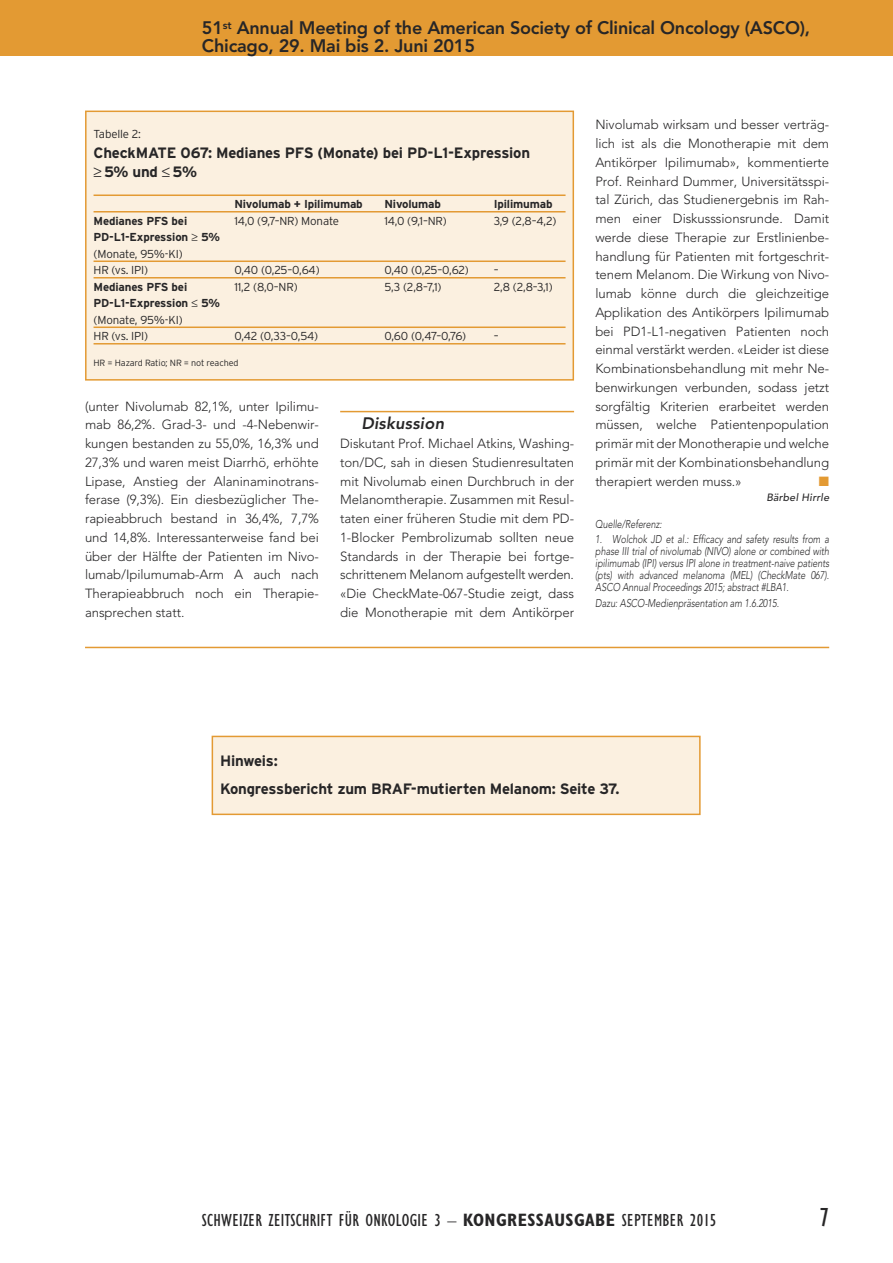
<style>
.page{position:relative;width:893px;height:1263px;background:#fff}
.page>*{position:absolute;margin:0;border:0;box-sizing:border-box;transform-origin:0 0}
.t1{font:condensed 27px "Gill Sans";color:#272627}
.t2{font:800 18px/18px "Avenir";letter-spacing:-.01em;color:#272627}
.t3{font:condensed 18px "Gill Sans";letter-spacing:.015em;color:#272627}
.t4{font:italic 800 16.5px "Avenir";letter-spacing:.01em;color:#272627}
.t5{font:700 15px/19.5px "Interstate";letter-spacing:-.015em;color:#272627}
.t6{font:13.5px "Zapf Dingbats";color:#e39a33}
.t7{font:300 13.2px/18.8px "Avenir";letter-spacing:-.005em;color:#272627;text-align:justify}
.t8{font:300 11.55px/16.5px "Interstate";letter-spacing:-.015em;color:#272627}
.t9{font:700 11.55px "Interstate";letter-spacing:-.015em;color:#272627}
.t10{font:italic 300 11.25px/12px "Avenir";letter-spacing:-.005em;color:#272627;text-align:justify;scale:.8 1}
.t11{font:italic 500 10.5px "Avenir";letter-spacing:.02em;color:#272627}
.t12{font:300 9px "Interstate";letter-spacing:-.015em;color:#272627}
.s1{font-weight:700}
</style>
<div class="page">
<div style="left:0;top:0;width:893px;height:55px;background:#e39a33"></div>
<hr style="left:340px;top:411px;width:234px;height:1px;background:#e39a33">
<div style="left:87px;top:112px;width:486px;height:267px;background:#fbf0e0"></div>
<div style="left:85px;top:111px;width:489px;height:270px;border:2px solid #e39a33"></div>
<hr style="left:94px;top:194px;width:472px;height:2px;background:#e39a33">
<hr style="left:94px;top:211px;width:472px;height:1px;background:#e39a33">
<hr style="left:94px;top:260px;width:472px;height:2px;background:#e39a33">
<hr style="left:94px;top:277px;width:472px;height:1px;background:#e39a33">
<hr style="left:94px;top:326px;width:472px;height:2px;background:#e39a33">
<hr style="left:94px;top:343px;width:472px;height:1px;background:#e39a33">
<div style="left:213px;top:737px;width:486px;height:76px;background:#fbf0e0"></div>
<div style="left:212px;top:736px;width:489px;height:79px;border:2px solid #e39a33"></div>
<hr style="left:85px;top:647px;width:744px;height:1px;background:#e39a33">
<h2 class="t2" style="left:202px;top:18px;width:610px">51<sup>st</sup> Annual Meeting of the American Society of Clinical Oncology (ASCO),<br>Chicago, 29. Mai bis 2. Juni 2015</h2>
<p class="t8" style="left:94px;top:126px;width:49px">Tabelle 2:</p>
<p class="t5" style="left:94px;top:143px;width:438px">CheckMATE 067: Medianes PFS (Monate) bei PD-L1-Expression ≥5% und ≤5%</p>
<p class="t9" style="left:234px;top:197px;width:130px">Nivolumab + Ipilimumab</p>
<p class="t9" style="left:384px;top:197px;width:58px">Nivolumab</p>
<p class="t9" style="left:494px;top:197px;width:60px">Ipilimumab</p>
<p class="t9" style="left:94px;top:214px;width:95px">Medianes PFS bei</p>
<p class="t8" style="left:234px;top:212px;width:106px">14,0 (9,7–NR) Monate</p>
<p class="t8" style="left:384px;top:212px;width:64px">14,0 (9,1–NR)</p>
<p class="t8" style="left:494px;top:212px;width:64px">3,9 (2,8–4,2)</p>
<p class="t8" style="left:94px;top:229px;width:128px"><span class="s1">PD-L1-Expression</span> ≥ <span class="s1">5% </span>(Monate, 95%-KI)<br>HR (vs. IPI)</p>
<p class="t8" style="left:234px;top:262px;width:87px">0,40 (0,25–0,64)</p>
<p class="t8" style="left:384px;top:262px;width:86px">0,40 (0,25–0,62)</p>
<p class="t8" style="left:494px;top:262px;width:6px">–</p>
<p class="t9" style="left:94px;top:280px;width:95px">Medianes PFS bei</p>
<p class="t8" style="left:234px;top:278px;width:65px">11,2 (8,0–NR)</p>
<p class="t8" style="left:384px;top:278px;width:59px">5,3 (2,8–7,1)</p>
<p class="t8" style="left:494px;top:278px;width:61px">2,8 (2,8–3,1)</p>
<p class="t8" style="left:94px;top:295px;width:128px"><span class="s1">PD-L1-Expression</span> ≤ <span class="s1">5% </span>(Monate, 95%-KI)<br>HR (vs. IPI)</p>
<p class="t8" style="left:234px;top:328px;width:85px">0,42 (0,33–0,54)</p>
<p class="t8" style="left:384px;top:328px;width:83px">0,60 (0,47–0,76)</p>
<p class="t8" style="left:494px;top:328px;width:6px">–</p>
<p class="t12" style="left:94px;top:357px;width:146px">HR = Hazard Ratio; NR = not reached</p>
<p class="t7" style="left:85px;top:397px;width:235px">(unter Nivolumab 82,1%, unter Ipilimu&shy;mab 86,2%. Grad-3- und -4-Nebenwir&shy;kungen bestanden zu 55,0%, 16,3% und 27,3% und waren meist Diarrhö, erhöhte Lipase, Anstieg der Alaninaminotrans&shy;ferase (9,3%). Ein diesbezüglicher The&shy;rapieabbruch bestand in 36,4%, 7,7% und 14,8%. Interessanterweise fand bei über der Hälfte der Patienten im Nivo&shy;lumab/Ipilumumab-Arm A auch nach Therapieabbruch noch ein Therapie&shy;ansprechen statt.</p>
<p class="t4" style="left:361px;top:414px;width:84px">Diskussion</p>
<p class="t7" style="left:340px;top:434px;width:235px">Diskutant Prof. Michael Atkins, Washing&shy;ton/DC, sah in diesen Studienresultaten mit Nivolumab einen Durchbruch in der Melanomtherapie. Zusammen mit Resul&shy;taten einer früheren Studie mit dem PD-1-Blocker Pembrolizumab sollten neue Standards in der Therapie bei fortge&shy;schrittenem Melanom aufgestellt werden. «Die CheckMate-067-Studie zeigt, dass die Monotherapie mit dem Antikörper</p>
<p class="t7" style="left:595px;top:115px;width:235px">Nivolumab wirksam und besser verträg&shy;lich ist als die Monotherapie mit dem Antikörper Ipilimumab», kommentierte Prof. Reinhard Dummer, Universitätsspi&shy;tal Zürich, das Studienergebnis im Rah&shy;men einer Diskusssionsrunde. Damit werde diese Therapie zur Erstlinienbe&shy;handlung für Patienten mit fortgeschrit&shy;tenem Melanom. Die Wirkung von Nivo&shy;lumab könne durch die gleichzeitige Applikation des Antikörpers Ipilimumab bei PD1-L1-negativen Patienten noch einmal verstärkt werden. «Leider ist diese Kombinationsbehandlung mit mehr Ne&shy;benwirkungen verbunden, sodass jetzt sorgfältig Kriterien erarbeitet werden müssen, welche Patientenpopulation primär mit der Monotherapie und welche primär mit der Kombinationsbehandlung therapiert werden muss.»</p>
<p class="t6" style="left:819px;top:473px;width:12px">■</p>
<p class="t11" style="left:766px;top:491px;width:64px">Bärbel Hirrle</p>
<p class="t10" style="left:595px;top:518px;width:85px">Quelle/Referenz:</p>
<p class="t10" style="left:595px;top:533px;width:294px">1. Wolchok JD et al.: Efficacy and safety results from a phase III trial of nivolumab (NIVO) alone or combined with ipilimumab (IPI) versus IPI alone in treatment-naive patients (pts) with advanced melanoma (MEL) (CheckMate 067).<br>ASCO Annual Proceedings 2015; abstract #LBA1.</p>
<p class="t10" style="left:595px;top:597px;width:231px">Dazu: ASCO-Medienpräsentation am 1.6.2015.</p>
<p class="t5" style="left:220px;top:747px;width:401px;line-height:28px">Hinweis:<br>Kongressbericht zum BRAF-mutierten Melanom: Seite 37.</p>
<h2 class="t3" style="left:202px;top:1213px;width:516px">SCHWEIZER ZEITSCHRIFT FÜR ONKOLOGIE 3 – <span class="s1">KONGRESSAUSGABE</span> SEPTEMBER 2015</h2>
<h1 class="t1" style="left:819px;top:1207px;width:11px">7</h1>
</div>
